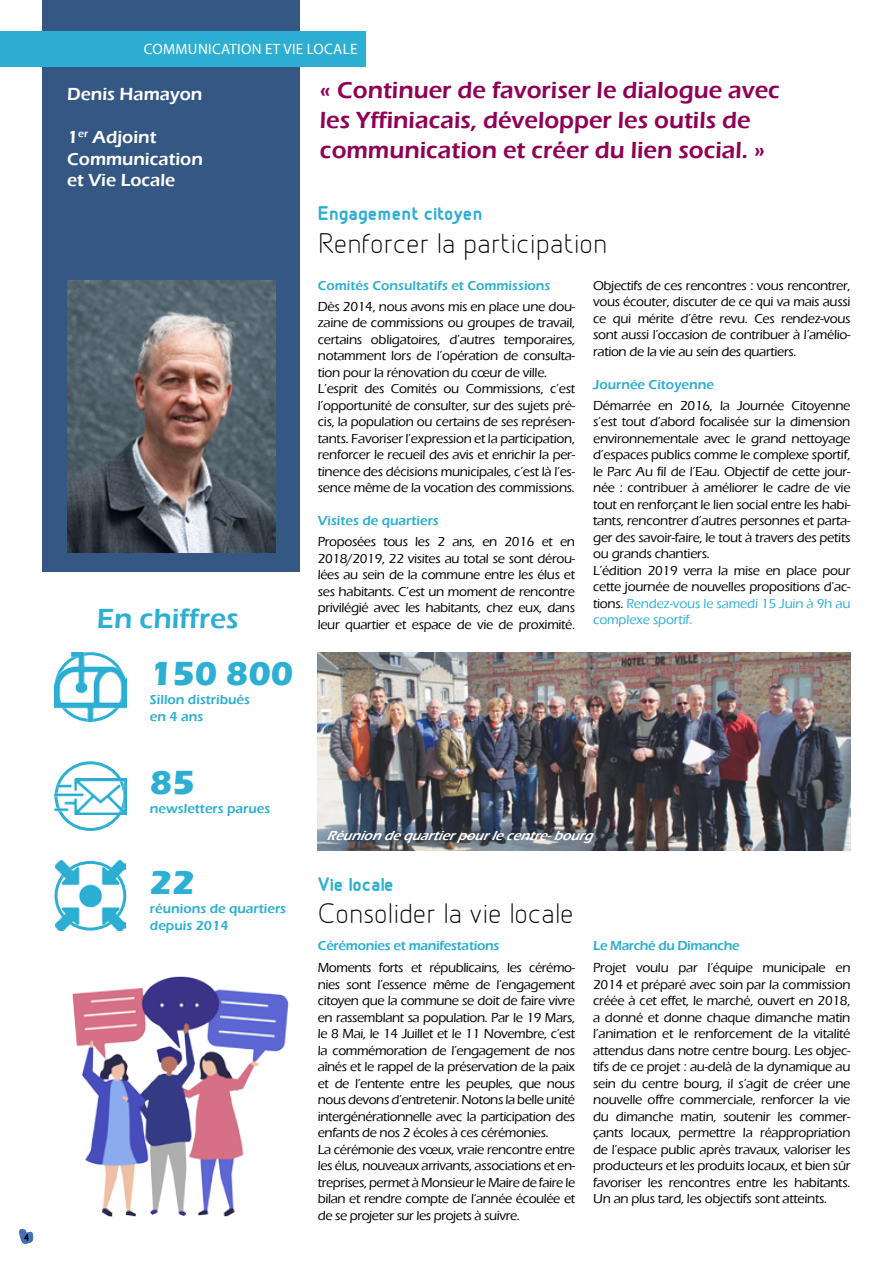
<style>
.page{position:relative;width:893px;height:1263px;background:#fff}
.page>*{position:absolute;margin:0;border:0;box-sizing:border-box;transform-origin:0 0}
.t1{font:700 34.5px "Eras ITC";color:#2dafd3}
.t2{font:30px "Designio";color:#000}
.t3{font:600 28.5px "Eras ITC";color:#2dafd3}
.t4{font:600 24px/30px "Eras ITC";color:#900054}
.t5{font:700 21px "Designio";color:#2dafd3}
.t6{font:600 18px/21.6px "Eras ITC";color:#fff}
.t7{font:15px "Myriad Pro";letter-spacing:.02em;color:#fff}
.t8{font:500 13.5px/16.5px "Eras ITC";letter-spacing:-.02em;color:#000}
.t9{font:600 13.5px/16.5px "Eras ITC";color:#2dafd3}
.t10{font:italic 600 13.5px "Eras ITC";color:#fff}
.t11{font:600 13.5px "Eras ITC";letter-spacing:-.02em;color:#2dafd3}
.t12{font:600 13.5px "Eras ITC";letter-spacing:-.03em;color:#2dafd3}
.t13{font:700 11.55px "Designio";color:#000}
.s1{color:#2dafd3}
</style>
<div class="page">
<svg style="left:19px;top:1229px;width:15px;height:15px"></svg>
<div style="left:43px;top:0;width:257px;height:572px;background:#355784"></div>
<img style="left:318px;top:653px;width:532px;height:197px">
<img style="left:67px;top:281px;width:208px;height:272px">
<div style="left:55px;top:761px;width:71px;height:70px;border:3px solid #2dafd3;border-radius:50%"></div>
<img style="left:55px;top:652px;width:71px;height:70px">
<img style="left:55px;top:778px;width:71px;height:36px">
<img style="left:55px;top:861px;width:70px;height:69px">
<div style="left:0;top:32px;width:366px;height:35px;background:#2dafd3"></div>
<img style="left:72px;top:976px;width:217px;height:241px">
<p class="t13" style="left:24px;top:1231px;width:8px">4</p>
<p class="t7" style="left:144px;top:39px;width:180px">COMMUNICATION ET VIE LOCA</p>
<p class="t7" style="left:343px;top:39px;width:16px">LE</p>
<h3 class="t4" style="left:320px;top:76px;width:462px">« Continuer de favoriser le dialogue avec les Yffiniacais, développer les outils de communication et créer du lien social. »</h3>
<h3 class="t6" style="left:67px;top:83px;width:137px">Denis Hamayon</h3>
<h3 class="t6" style="left:67px;top:126px;width:137px">1<sup>er</sup> Adjoint<br>Communication et Vie Locale</h3>
<h3 class="t3" style="left:97px;top:602px;width:143px">En chiffres</h3>
<h1 class="t1" style="left:150px;top:654px;width:145px">150 800</h1>
<p class="t9" style="left:150px;top:691px;width:102px">Sillon distribués en 4 ans</p>
<h1 class="t1" style="left:150px;top:763px;width:46px">85</h1>
<p class="t9" style="left:150px;top:800px;width:122px">newsletters parues</p>
<h1 class="t1" style="left:150px;top:863px;width:46px">22</h1>
<p class="t9" style="left:150px;top:901px;width:138px">réunions de quartiers depuis 2014</p>
<h3 class="t5" style="left:318px;top:202px;width:166px">Engagement citoyen</h3>
<h2 class="t2" style="left:318px;top:228px;width:291px">Renforcer la participation</h2>
<p class="t9" style="left:318px;top:277px;width:234px">Comités Consultatifs et Commissions</p>
<p class="t8" style="left:318px;top:298px;width:259px">Dès 2014, nous avons mis en place une dou&shy;zaine de commissions ou groupes de travail, certains obligatoires, d’autres temporaires, notamment lors de l’opération de consulta&shy;tion pour la rénovation du cœur de ville.<br>L’esprit des Comités ou Commissions, c’est l’opportunité de consulter, sur des sujets pré&shy;cis, la population ou certains de ses représen&shy;tants. Favoriser l’expression et la participation, renforcer le recueil des avis et enrichir la per&shy;tinence des décisions municipales, c’est là l’es&shy;sence même de la vocation des commissions.</p>
<p class="t9" style="left:318px;top:512px;width:123px">Visites de quartiers</p>
<p class="t8" style="left:318px;top:533px;width:259px;text-align:justify">Proposées tous les 2 ans, en 2016 et en 2018/2019, 22 visites au total se sont dérou&shy;lées au sein de la commune entre les élus et ses habitants. C’est un moment de rencontre privilégié avec les habitants, chez eux, dans leur quartier et espace de vie de proximité.</p>
<p class="t8" style="left:593px;top:277px;width:259px;text-align:justify">Objectifs de ces rencontres : vous rencontrer, vous écouter, discuter de ce qui va mais aussi ce qui mérite d’être revu. Ces rendez-vous sont aussi l’occasion de contribuer à l’amélio&shy;ration de la vie au sein des quartiers.</p>
<p class="t9" style="left:593px;top:376px;width:122px">Journée Citoyenne</p>
<p class="t8" style="left:593px;top:397px;width:259px">Démarrée en 2016, la Journée Citoyenne s’est tout d’abord focalisée sur la dimension environnementale avec le grand nettoyage d’espaces publics comme le complexe sportif, le Parc Au fil de l’Eau. Objectif de cette jour&shy;née : contribuer à améliorer le cadre de vie tout en renforçant le lien social entre les habi&shy;tants, rencontrer d’autres personnes et parta&shy;ger des savoir-faire, le tout à travers des petits ou grands chantiers.<br>L’édition 2019 verra la mise en place pour cette journée de nouvelles propositions d’ac&shy;tions. <span class="s1">Rendez-vous le samedi 15 Juin à 9h au complexe sportif.</span></p>
<p class="t10" style="left:327px;top:828px;width:274px">Réuniondequartierpourlecentre-bourg</p>
<h3 class="t5" style="left:318px;top:873px;width:78px">Vie locale</h3>
<h2 class="t2" style="left:318px;top:897px;width:257px">Consolider la vie locale</h2>
<p class="t11" style="left:318px;top:938px;width:183px">Cérémonies et manifestations</p>
<p class="t8" style="left:318px;top:960px;width:259px">Moments forts et républicains, les cérémo&shy;nies sont l’essence même de l’engagement citoyen que la commune se doit de faire vivre en rassemblant sa population. Par le 19 Mars, le 8 Mai, le 14 Juillet et le 11 Novembre, c’est la commémoration de l’engagement de nos aînés et le rappel de la préservation de la paix et de l’entente entre les peuples, que nous nous devons d’entretenir. Notons la belle unité intergénérationnelle avec la participation des enfants de nos 2 écoles à ces cérémonies.<br>La cérémonie des vœux, vraie rencontre entre les élus, nouveaux arrivants, associations et en&shy;treprises, permet à Monsieur le Maire de faire le bilan et rendre compte de l’année écoulée et de se projeter sur les projets à suivre.</p>
<p class="t12" style="left:593px;top:938px;width:148px">Le Marché du Dimanche</p>
<p class="t8" style="left:593px;top:960px;width:259px;text-align:justify">Projet voulu par l’équipe municipale en 2014 et préparé avec soin par la commission créée à cet effet, le marché, ouvert en 2018, a donné et donne chaque dimanche matin l’animation et le renforcement de la vitalité attendus dans notre centre bourg. Les objec&shy;tifs de ce projet : au-delà de la dynamique au sein du centre bourg, il s’agit de créer une nouvelle offre commerciale, renforcer la vie du dimanche matin, soutenir les commer&shy;çants locaux, permettre la réappropriation de l’espace public après travaux, valoriser les producteurs et les produits locaux, et bien sûr favoriser les rencontres entre les habitants.<br>Un an plus tard, les objectifs sont atteints.</p>
</div>
